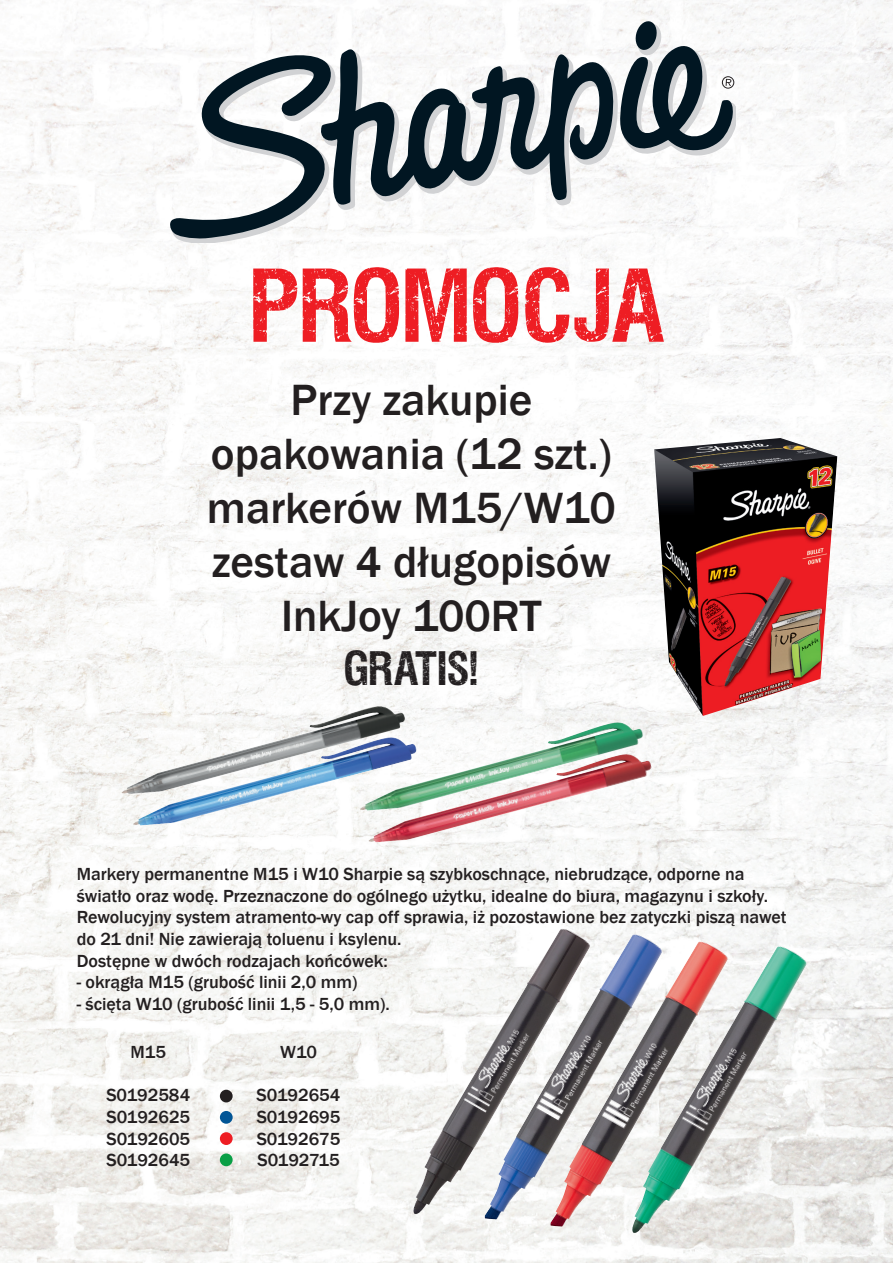
<style>
.page{position:relative;width:893px;height:1263px;background:#fff}
.page>*{position:absolute;margin:0;border:0;box-sizing:border-box;transform-origin:0 0}
.t1{font:97.5px "Viper IRWIN";color:#ee1d23}
.t2{font:500 45px/54px "Franklin Gothic";color:#231f20;text-align:center}
.t3{font:45px "Viper IRWIN";letter-spacing:-.01em;color:#231f20}
.t4{font:500 18px/21.6px "Franklin Gothic";color:#231f20;text-align:justify}
</style>
<div class="page">
<img style="left:0;top:0;width:893px;height:1263px">
<svg style="left:345px;top:46px;width:275px;height:177px"></svg>
<svg style="left:318px;top:42px;width:299px;height:177px"></svg>
<svg style="left:618px;top:21px;width:118px;height:139px"></svg>
<svg style="left:170px;top:53px;width:175px;height:189px"></svg>
<div style="left:220px;top:1090px;width:13px;height:12px;background:#231f20;border-radius:50%"></div>
<div style="left:220px;top:1111px;width:13px;height:13px;background:#015596;border-radius:50%"></div>
<div style="left:220px;top:1132px;width:13px;height:13px;background:#ee1d23;border-radius:50%"></div>
<div style="left:220px;top:1153px;width:13px;height:13px;background:#0a9f46;border-radius:50%"></div>
<img style="left:631px;top:946px;width:176px;height:287px">
<img style="left:413px;top:928px;width:177px;height:286px">
<img style="left:550px;top:941px;width:178px;height:285px">
<img style="left:654px;top:438px;width:183px;height:278px">
<img style="left:121px;top:706px;width:284px;height:88px">
<img style="left:133px;top:737px;width:235px;height:88px">
<img style="left:360px;top:722px;width:284px;height:88px">
<img style="left:368px;top:754px;width:284px;height:88px">
<h1 class="t1" style="left:250px;top:237px;width:417px">PROMOCJA</h1>
<h2 class="t2" style="left:207px;top:374px;width:410px">Przy zakupie opakowania (12 szt.) markerów M15/W10 zestaw 4 długopisów<br>InkJoy 100RT</h2>
<h2 class="t3" style="left:345px;top:637px;width:135px">GRATIS!</h2>
<p class="t4" style="left:77px;top:863px;width:711px;text-align:left">Markery permanentne M15 i W10 Sharpie są szybkoschnące, niebrudzące, odporne na światło oraz wodę. Przeznaczone do ogólnego użytku, idealne do biura, magazynu i szkoły.<br>Rewolucyjny system atramento-wy cap off sprawia, iż pozostawione bez zatyczki piszą nawet do 21 dni! Nie zawierają toluenu i ksylenu.<br>Dostępne w dwóch rodzajach końcówek:</p>
<p class="t4" style="left:77px;top:971px;width:282px">- okrągła M15 (grubość linii 2,0 mm)</p>
<p class="t4" style="left:77px;top:993px;width:315px">- ścięta W10 (grubość linii 1,5 - 5,0 mm).</p>
<p class="t4" style="left:131px;top:1042px;width:37px">M15</p>
<p class="t4" style="left:106px;top:1085px;width:85px">S0192584<br>S0192625<br>S0192605<br>S0192645</p>
<p class="t4" style="left:280px;top:1042px;width:38px">W10</p>
<p class="t4" style="left:257px;top:1085px;width:85px">S0192654<br>S0192695<br>S0192675<br>S0192715</p>
</div>
